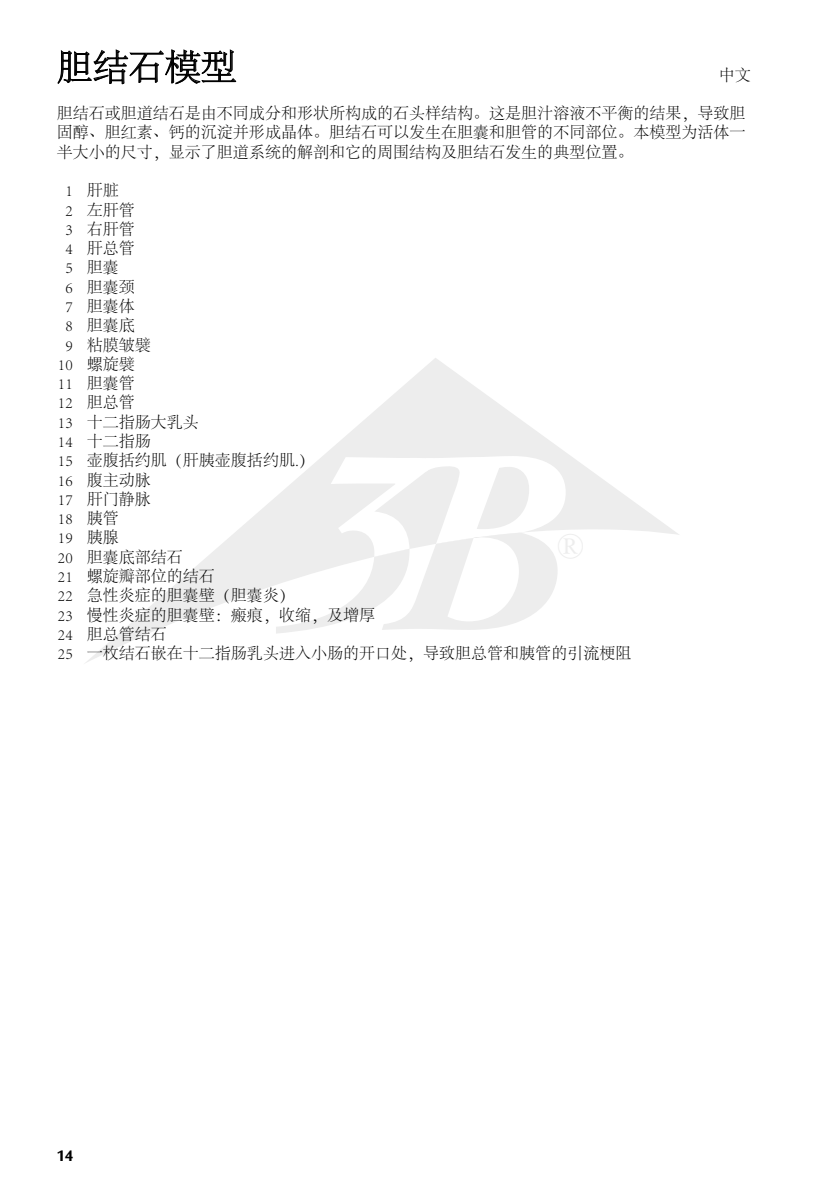
<style>
.page{position:relative;width:836px;height:1191px;background:#fff}
.page>*{position:absolute;margin:0;border:0;box-sizing:border-box;transform-origin:0 0}
.t1{font:300 36px "Adobe Song Std";color:#000}
.t2{font:300 16px/19.2px "Adobe Song Std";color:#000;text-align:justify}
.t3{font:700 16px "Ocean Sans Std";color:#000}
</style>
<div class="page">
<svg style="left:86px;top:358px;width:593px;height:305px"></svg>
<svg style="left:276px;top:456px;width:289px;height:177px"></svg>
<svg style="left:57px;top:49px;width:179px;height:36px"></svg>
<h1 class="t1" style="left:57px;top:48px;width:181px">胆结石模型</h1>
<p class="t2" style="left:718px;top:66px;width:33px">中文</p>
<p class="t2" style="left:57px;top:104px;width:690px">胆结石或胆道结石是由不同成分和形状所构成的石头样结构。这是胆汁溶液不平衡的结果，导致胆固醇、胆红素、钙的沉淀并形成晶体。胆结石可以发生在胆囊和胆管的不同部位。本模型为活体一半大小的尺寸，显示了胆道系统的解剖和它的周围结构及胆结石发生的典型位置。</p>
<p class="t2" style="left:65px;top:181px;width:55px">1 肝脏</p>
<p class="t2" style="left:65px;top:201px;width:71px">2 左肝管</p>
<p class="t2" style="left:65px;top:220px;width:71px">3 右肝管</p>
<p class="t2" style="left:65px;top:239px;width:71px">4 肝总管</p>
<p class="t2" style="left:65px;top:258px;width:55px">5 胆囊</p>
<p class="t2" style="left:65px;top:278px;width:71px">6 胆囊颈</p>
<p class="t2" style="left:65px;top:297px;width:71px">7 胆囊体</p>
<p class="t2" style="left:65px;top:316px;width:71px">8 胆囊底</p>
<p class="t2" style="left:65px;top:336px;width:87px">9 粘膜皱襞</p>
<p class="t2" style="left:58px;top:355px;width:78px">10 螺旋襞</p>
<p class="t2" style="left:58px;top:374px;width:78px">11 胆囊管</p>
<p class="t2" style="left:58px;top:393px;width:78px">12 胆总管</p>
<p class="t2" style="left:58px;top:413px;width:142px">13 十二指肠大乳头</p>
<p class="t2" style="left:58px;top:432px;width:94px">14 十二指肠</p>
<p class="t2" style="left:58px;top:451px;width:258px">15 壶腹括约肌（肝胰壶腹括约肌.）</p>
<p class="t2" style="left:58px;top:471px;width:94px">16 腹主动脉</p>
<p class="t2" style="left:58px;top:490px;width:94px">17 肝门静脉</p>
<p class="t2" style="left:58px;top:509px;width:62px">18 胰管</p>
<p class="t2" style="left:58px;top:528px;width:62px">19 胰腺</p>
<p class="t2" style="left:58px;top:548px;width:126px">20 胆囊底部结石</p>
<p class="t2" style="left:58px;top:567px;width:158px">21 螺旋瓣部位的结石</p>
<p class="t2" style="left:58px;top:586px;width:238px">22 急性炎症的胆囊壁（胆囊炎）</p>
<p class="t2" style="left:58px;top:606px;width:318px">23 慢性炎症的胆囊壁：瘢痕，收缩，及增厚</p>
<p class="t2" style="left:58px;top:625px;width:110px">24 胆总管结石</p>
<p class="t2" style="left:58px;top:644px;width:574px">25 一枚结石嵌在十二指肠乳头进入小肠的开口处，导致胆总管和胰管的引流梗阻</p>
<p class="t3" style="left:57px;top:1146px;width:18px">14</p>
</div>
